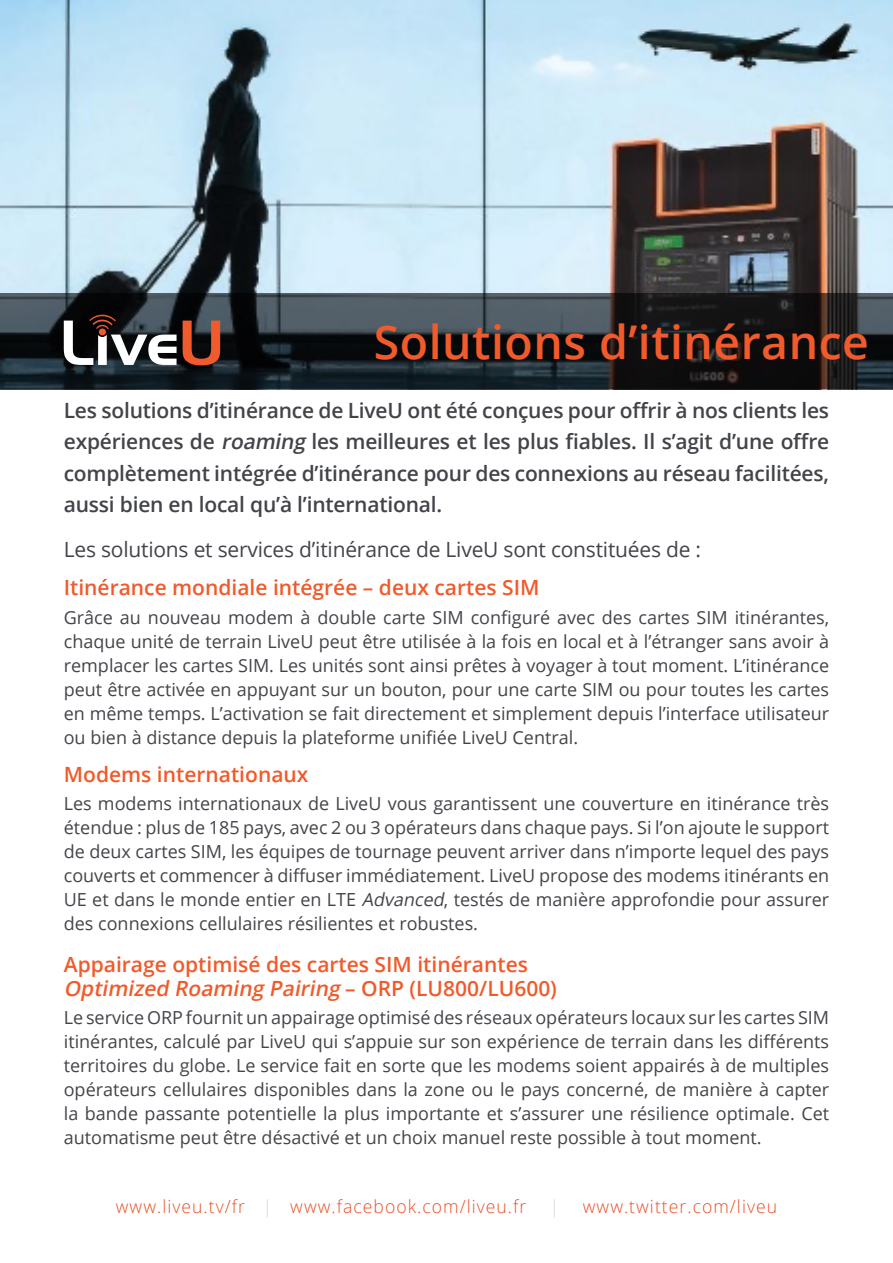
<style>
.page{position:relative;width:893px;height:1263px;background:#fff}
.page>*{position:absolute;margin:0;border:0;box-sizing:border-box;transform-origin:0 0}
.t1{font:600 46.5px "Open Sans";letter-spacing:.01em;color:#f15a2a}
.t2{font:600 21px/31.5px "Open Sans";letter-spacing:-.01em;color:#424449;text-align:justify}
.t3{font:600 21px/24px "Open Sans";color:#f15a2a}
.t4{font:21px "Open Sans";letter-spacing:-.01em;color:#424449}
.t5{font:18px/24px "Open Sans";color:#424449;text-align:justify}
.t6{font:300 18px "Open Sans";letter-spacing:.06em;color:#e94e25}
.t7{font:300 18px "Open Sans";color:#d1d3d4}
.s1{font-style:italic}
.s2{color:#d1d3d4}
</style>
<div class="page">
<img style="left:0;top:0;width:893px;height:390px">
<svg style="left:0;top:293px;width:893px;height:96px;background:#22282c"></svg>
<svg style="left:183px;top:321px;width:37px;height:44px;background:#893d26"></svg>
<svg style="left:64px;top:315px;width:113px;height:50px"></svg>
<h1 class="t1" style="left:374px;top:310px;width:496px">Solutions d’itinérance</h1>
<p class="t2" style="left:64px;top:394px;width:767px">Les solutions d’itinérance de LiveU ont été conçues pour offrir à nos clients les expériences de <span class="s1">roaming</span> les meilleures et les plus fiables. Il s’agit d’une offre complètement intégrée d’itinérance pour des connexions au réseau facilitées, aussi bien en local qu’à l’international.</p>
<p class="t4" style="left:64px;top:534px;width:639px">Les solutions et services d’itinérance de LiveU sont constituées de :</p>
<p class="t3" style="left:64px;top:575px;width:477px">Itinérance mondiale intégrée – deux cartes SIM</p>
<p class="t5" style="left:64px;top:605px;width:767px">Grâce au nouveau modem à double carte SIM configuré avec des cartes SIM itinérantes, chaque unité de terrain LiveU peut être utilisée à la fois en local et à l’étranger sans avoir à remplacer les cartes SIM. Les unités sont ainsi prêtes à voyager à tout moment. L’itinérance peut être activée en appuyant sur un bouton, pour une carte SIM ou pour toutes les cartes en même temps. L’activation se fait directement et simplement depuis l’interface utilisateur ou bien à distance depuis la plateforme unifiée LiveU Central.</p>
<p class="t3" style="left:64px;top:761px;width:246px">Modems internationaux</p>
<p class="t5" style="left:64px;top:791px;width:767px">Les modems internationaux de LiveU vous garantissent une couverture en itinérance très étendue : plus de 185 pays, avec 2 ou 3 opérateurs dans chaque pays. Si l’on ajoute le support de deux cartes SIM, les équipes de tournage peuvent arriver dans n’importe lequel des pays couverts et commencer à diffuser immédiatement. LiveU propose des modems itinérants en UE et dans le monde entier en LTE <span class="s1">Advanced</span>, testés de manière approfondie pour assurer des connexions cellulaires résilientes et robustes.</p>
<p class="t3" style="left:64px;top:952px;width:495px">Appairage optimisé des cartes SIM itinérantes<br><span class="s1">Optimized Roaming Pairing</span> – O R P ( L U 8 0 0/ L U 60 0)</p>
<p class="t5" style="left:64px;top:1005px;width:767px">Le service ORP fournit un appairage optimisé des réseaux opérateurs locaux sur les cartes SIM itinérantes, calculé par LiveU qui s’appuie sur son expérience de terrain dans les différents territoires du globe. Le service fait en sorte que les modems soient appairés à de multiples opérateurs cellulaires disponibles dans la zone ou le pays concerné, de manière à capter la bande passante potentielle la plus importante et s’assurer une résilience optimale. Cet automatisme peut être désactivé et un choix manuel reste possible à tout moment.</p>
<p class="t6" style="left:116px;top:1194px;width:412px">www.liveu.tv/fr <span class="s2">|</span> www.facebook.com/liveu.fr</p>
<p class="t7" style="left:550px;top:1194px;width:11px">|</p>
<p class="t6" style="left:583px;top:1194px;width:196px">www.twitter.com/liveu</p>
</div>
